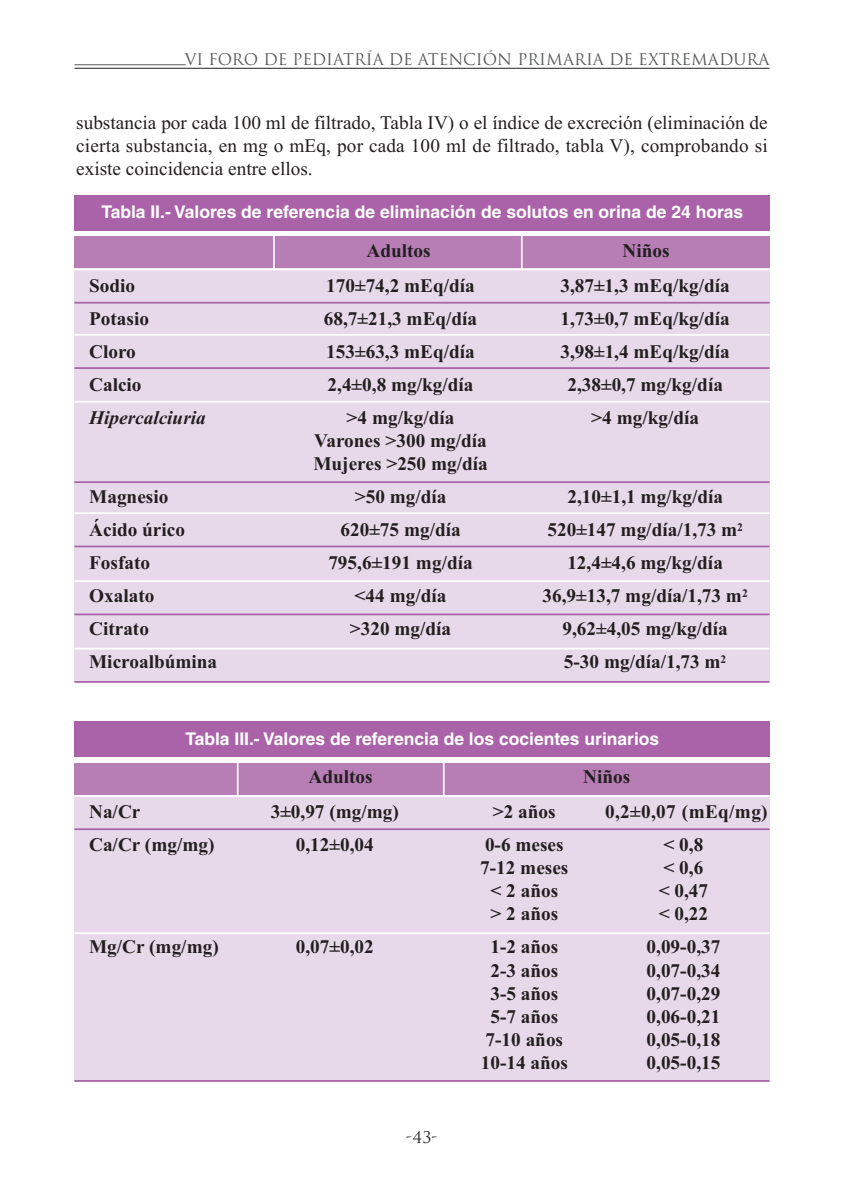
<style>
.page{position:relative;width:844px;height:1191px;background:#fff}
.page>*{position:absolute;margin:0;border:0;box-sizing:border-box;transform-origin:0 0}
.t1{font:700 19.25px/23.1px "Times New Roman";color:#231f20}
.t2{font:19.25px/23.1px "Times New Roman";color:#231f20;text-align:justify}
.t3{font:italic 700 19.25px "Times New Roman";color:#231f20}
.t4{font:700 17.5px "Helvetica";color:#fff}
.t5{font:15.75px "Trajan";color:#57585a}
.t6{font:15.75px "Trajan";color:#231f20}
</style>
<div class="page">
<hr style="left:74px;top:64px;width:111px;height:1px;background:#57585a">
<hr style="left:74px;top:68px;width:695px;height:1px;background:#231f20">
<div style="left:74px;top:763px;width:695px;height:318px;background:#e8d9ea"></div>
<div style="left:74px;top:763px;width:695px;height:31px;background:#b77db5"></div>
<div style="left:74px;top:721px;width:695px;height:36px;background:#aa62a8"></div>
<hr style="left:74px;top:795px;width:695px;height:2px;background:#fff">
<hr style="left:74px;top:828px;width:695px;height:2px;background:#aa62a8">
<hr style="left:237px;top:762px;width:1px;height:33px;background:#fff">
<hr style="left:443px;top:762px;width:1px;height:33px;background:#fff">
<div style="left:74px;top:236px;width:695px;height:445px;background:#e8d9ea"></div>
<div style="left:74px;top:236px;width:695px;height:32px;background:#b77db5"></div>
<div style="left:74px;top:195px;width:695px;height:35px;background:#aa62a8"></div>
<hr style="left:74px;top:268px;width:695px;height:2px;background:#fff">
<hr style="left:74px;top:302px;width:695px;height:1px;background:#aa62a8">
<hr style="left:74px;top:334px;width:695px;height:2px;background:#fff">
<hr style="left:74px;top:367px;width:695px;height:2px;background:#aa62a8">
<hr style="left:74px;top:401px;width:695px;height:2px;background:#fff">
<hr style="left:74px;top:481px;width:695px;height:2px;background:#aa62a8">
<hr style="left:74px;top:512px;width:695px;height:2px;background:#fff">
<hr style="left:74px;top:545px;width:695px;height:2px;background:#aa62a8">
<hr style="left:74px;top:580px;width:695px;height:2px;background:#fff">
<hr style="left:74px;top:613px;width:695px;height:2px;background:#aa62a8">
<hr style="left:74px;top:648px;width:695px;height:1px;background:#fff">
<hr style="left:74px;top:681px;width:695px;height:2px;background:#aa62a8">
<hr style="left:273px;top:236px;width:2px;height:33px;background:#fff">
<hr style="left:520px;top:236px;width:2px;height:33px;background:#fff">
<hr style="left:74px;top:932px;width:695px;height:2px;background:#fff">
<hr style="left:74px;top:1080px;width:695px;height:1px;background:#aa62a8">
<p class="t5" style="left:185px;top:50px;width:586px">VI FORO DE PEDIATRÍA DE ATENCIÓN PRIMARIA DE EXTREMADURA</p>
<p class="t2" style="left:76px;top:111px;width:692px">substancia por cada 100 ml de filtrado, Tabla IV) o el índice de excreción (eliminación de cierta substancia, en mg o mEq, por cada 100 ml de filtrado, tabla V), comprobando si existe coincidencia entre ellos.</p>
<p class="t4" style="left:101px;top:205px;width:643px">Tabla II.- Valores de referencia de eliminación de solutos en orina de 24 horas</p>
<p class="t1" style="left:366px;top:239px;width:66px">Adultos</p>
<p class="t1" style="left:622px;top:239px;width:49px">Niños</p>
<p class="t1" style="left:89px;top:273px;width:48px">Sodio</p>
<p class="t1" style="left:326px;top:273px;width:150px">170±74,2 mEq/día</p>
<p class="t1" style="left:560px;top:273px;width:171px">3,87±1,3 mEq/kg/día</p>
<p class="t1" style="left:89px;top:306px;width:61px">Potasio</p>
<p class="t1" style="left:324px;top:306px;width:155px">68,7±21,3 mEq/día</p>
<p class="t1" style="left:560px;top:306px;width:171px">1,73±0,7 mEq/kg/día</p>
<p class="t1" style="left:89px;top:339px;width:48px">Cloro</p>
<p class="t1" style="left:326px;top:339px;width:150px">153±63,3 mEq/día</p>
<p class="t1" style="left:560px;top:339px;width:171px">3,98±1,4 mEq/kg/día</p>
<p class="t1" style="left:89px;top:372px;width:54px">Calcio</p>
<p class="t1" style="left:327px;top:372px;width:147px">2,4±0,8 mg/kg/día</p>
<p class="t1" style="left:567px;top:372px;width:157px">2,38±0,7 mg/kg/día</p>
<p class="t3" style="left:89px;top:406px;width:118px">Hipercalciuria</p>
<p class="t1" style="left:346px;top:405px;width:109px">&gt;4 mg/kg/día</p>
<p class="t1" style="left:591px;top:405px;width:109px">&gt;4 mg/kg/día</p>
<p class="t1" style="left:313px;top:428px;width:176px">Varones &gt;300 mg/día<br>Mujeres &gt;250 mg/día</p>
<p class="t1" style="left:89px;top:484px;width:81px">Magnesio</p>
<p class="t1" style="left:354px;top:484px;width:93px">&gt;50 mg/día</p>
<p class="t1" style="left:567px;top:484px;width:157px">2,10±1,1 mg/kg/día</p>
<p class="t1" style="left:89px;top:518px;width:97px">Ácido úrico</p>
<p class="t1" style="left:340px;top:518px;width:122px">620±75 mg/día</p>
<p class="t1" style="left:547px;top:518px;width:197px">520±147 mg/día/1,73 m<sup>2</sup></p>
<p class="t1" style="left:89px;top:551px;width:62px">Fosfato</p>
<p class="t1" style="left:328px;top:551px;width:146px">795,6±191 mg/día</p>
<p class="t1" style="left:567px;top:551px;width:157px">12,4±4,6 mg/kg/día</p>
<p class="t1" style="left:89px;top:584px;width:67px">Oxalato</p>
<p class="t1" style="left:354px;top:584px;width:93px">&lt;44 mg/día</p>
<p class="t1" style="left:542px;top:584px;width:207px">36,9±13,7 mg/día/1,73 m<sup>2</sup></p>
<p class="t1" style="left:89px;top:617px;width:61px">Citrato</p>
<p class="t1" style="left:350px;top:617px;width:103px">&gt;320 mg/día</p>
<p class="t1" style="left:562px;top:617px;width:167px">9,62±4,05 mg/kg/día</p>
<p class="t1" style="left:89px;top:650px;width:129px">Microalbúmina</p>
<p class="t1" style="left:563px;top:650px;width:164px">5-30 mg/día/1,73 m<sup>2</sup></p>
<p class="t4" style="left:185px;top:732px;width:475px">Tabla III.- Valores de referencia de los cocientes urinarios</p>
<p class="t1" style="left:308px;top:765px;width:66px">Adultos</p>
<p class="t1" style="left:583px;top:765px;width:49px">Niños</p>
<p class="t1" style="left:89px;top:800px;width:53px">Na/Cr</p>
<p class="t1" style="left:270px;top:800px;width:130px">3±0,97 (mg/mg)</p>
<p class="t1" style="left:492px;top:800px;width:64px">&gt;2 años</p>
<p class="t1" style="left:605px;top:800px;width:164px">0,2±0,07 (mEq/mg)</p>
<p class="t1" style="left:89px;top:833px;width:127px">Ca/Cr (mg/mg)</p>
<p class="t1" style="left:296px;top:833px;width:79px">0,12±0,04</p>
<p class="t1" style="left:485px;top:833px;width:80px">0-6 meses</p>
<p class="t1" style="left:663px;top:833px;width:41px">&lt; 0,8</p>
<p class="t1" style="left:480px;top:856px;width:90px">7-12 meses</p>
<p class="t1" style="left:663px;top:856px;width:41px">&lt; 0,6</p>
<p class="t1" style="left:490px;top:879px;width:69px">&lt; 2 años</p>
<p class="t1" style="left:658px;top:879px;width:51px">&lt; 0,47</p>
<p class="t1" style="left:490px;top:902px;width:69px">&gt; 2 años</p>
<p class="t1" style="left:658px;top:902px;width:51px">&lt; 0,22</p>
<p class="t1" style="left:89px;top:935px;width:131px">Mg/Cr (mg/mg)</p>
<p class="t1" style="left:296px;top:935px;width:79px">0,07±0,02</p>
<p class="t1" style="left:490px;top:935px;width:69px">1-2 años</p>
<p class="t1" style="left:646px;top:935px;width:75px">0,09-0,37</p>
<p class="t1" style="left:490px;top:958px;width:69px">2-3 años</p>
<p class="t1" style="left:646px;top:958px;width:75px">0,07-0,34</p>
<p class="t1" style="left:490px;top:981px;width:69px">3-5 años</p>
<p class="t1" style="left:646px;top:981px;width:75px">0,07-0,29</p>
<p class="t1" style="left:490px;top:1004px;width:69px">5-7 años</p>
<p class="t1" style="left:646px;top:1004px;width:75px">0,06-0,21</p>
<p class="t1" style="left:485px;top:1027px;width:79px">7-10 años</p>
<p class="t1" style="left:646px;top:1027px;width:75px">0,05-0,18</p>
<p class="t1" style="left:480px;top:1050px;width:89px">10-14 años</p>
<p class="t1" style="left:646px;top:1050px;width:75px">0,05-0,15</p>
<p class="t6" style="left:406px;top:1128px;width:33px">-43-</p>
</div>
